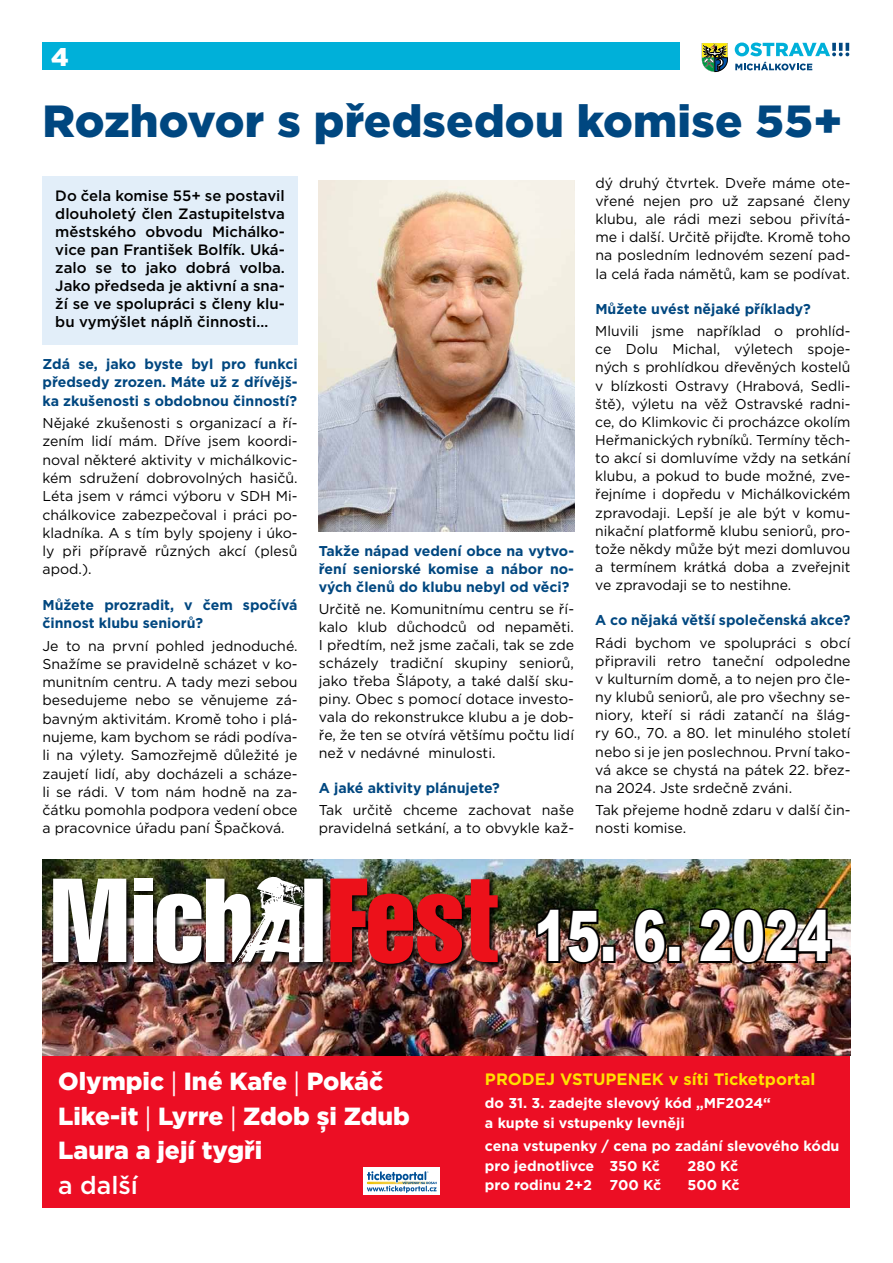
<style>
.page{position:relative;width:893px;height:1263px;background:#fff}
.page>*{position:absolute;margin:0;border:0;box-sizing:border-box;transform-origin:0 0}
.t1{font:900 69.75px "Arial";color:#fff;scale:.71 1}
.t2{font:900 45px "Gotham";letter-spacing:.005em;color:#004780}
.t3{font:900 25.5px "Gotham";color:#fff}
.t4{font:900 24.75px/34.8px "Gotham";color:#fff}
.t5{font:500 24.75px "Gotham";color:#fff}
.t6{font:700 16.5px "Gotham";color:#ffe000}
.t7{font:500 15px/18px "Gotham";color:#000;text-align:justify}
.t8{font:14.25px/18.1px "Gotham";color:#000;text-align:justify}
.t9{font:700 14.25px/18.3px "Gotham";color:#004780;text-align:justify}
.t10{font:700 14.25px/19.4px "Gotham";color:#fff}
.s1{font-family:"Myriad Pro";font-weight:400}
</style>
<div class="page">
<svg style="left:735px;top:43px;width:114px;height:13px"></svg>
<svg style="left:735px;top:62px;width:77px;height:8px"></svg>
<svg style="left:702px;top:43px;width:26px;height:29px"></svg>
<div style="left:43px;top:43px;width:637px;height:27px;background:#00b0d9"></div>
<div style="left:43px;top:1046px;width:807px;height:162px;background:#ec0e24"></div>
<img style="left:43px;top:859px;width:807px;height:197px">
<img style="left:52px;top:875px;width:453px;height:96px">
<svg style="left:53px;top:879px;width:73px;height:83px"></svg>
<div style="left:134px;top:895px;width:18px;height:67px;background:#fff"></div>
<div style="left:134px;top:879px;width:18px;height:12px;background:#fff"></div>
<img style="left:157px;top:872px;width:166px;height:91px">
<img style="left:330px;top:879px;width:168px;height:85px">
<img style="left:534px;top:905px;width:69px;height:61px">
<div style="left:601px;top:945px;width:15px;height:18px;border:4px solid #000"></div>
<img style="left:631px;top:905px;width:38px;height:61px">
<div style="left:667px;top:945px;width:15px;height:18px;border:4px solid #000"></div>
<img style="left:696px;top:905px;width:138px;height:62px">
<div style="left:364px;top:1167px;width:76px;height:28px;background:#fff"></div>
<svg style="left:367px;top:1171px;width:70px;height:22px"></svg>
<div style="left:43px;top:176px;width:255px;height:169px;background:#e2eef9"></div>
<img style="left:319px;top:180px;width:255px;height:351px">
<h3 class="t3" style="left:51px;top:40px;width:19px">4</h3>
<h2 class="t2" style="left:43px;top:90px;width:801px">Rozhovor s předsedou komise 55+</h2>
<p class="t7" style="left:55px;top:187px;width:231px">Do čela komise 55+ se postavil dlouholetý člen Zastupitelstva městského obvodu Michálko&shy;vice pan František Bolfík. Uká&shy;zalo se to jako dobrá volba.<br>Jako předseda je aktivní a sna&shy;ží se ve spolupráci s členy klu&shy;bu vymýšlet náplň činnosti…</p>
<p class="t9" style="left:43px;top:355px;width:257px">Zdá se, jako byste byl pro funkci předsedy zrozen. Máte už z dřívějš&shy;ka zkušenosti s obdobnou činností?</p>
<p class="t8" style="left:43px;top:414px;width:257px">Nějaké zkušenosti s organizací a ří&shy;zením lidí mám. Dříve jsem koordi&shy;noval některé aktivity v michálkovic&shy;kém sdružení dobrovolných hasičů.<br>Léta jsem v rámci výboru v SDH Mi&shy;chálkovice zabezpečoval i práci po&shy;kladníka. A s tím byly spojeny i úko&shy;ly při přípravě různých akcí (plesů apod.).</p>
<p class="t9" style="left:43px;top:595px;width:257px">Můžete prozradit, v čem spočívá činnost klubu seniorů?</p>
<p class="t8" style="left:43px;top:636px;width:257px">Je to na první pohled jednoduché.<br>Snažíme se pravidelně scházet v ko&shy;munitním centru. A tady mezi sebou besedujeme nebo se věnujeme zá&shy;bavným aktivitám. Kromě toho i plá&shy;nujeme, kam bychom se rádi podíva&shy;li na výlety. Samozřejmě důležité je zaujetí lidí, aby docházeli a scháze&shy;li se rádi. V tom nám hodně na za&shy;čátku pomohla podpora vedení obce a pracovnice úřadu paní Špačková.</p>
<p class="t9" style="left:319px;top:541px;width:257px">Takže nápad vedení obce na vytvo&shy;ření seniorské komise a nábor no&shy;vých členů do klubu nebyl od věci?</p>
<p class="t8" style="left:319px;top:599px;width:257px">Určitě ne. Komunitnímu centru se ří&shy;kalo klub důchodců od nepaměti.<br>I předtím, než jsme začali, tak se zde scházely tradiční skupiny seniorů, jako třeba Šlápoty, a také další sku&shy;piny. Obec s pomocí dotace investo&shy;vala do rekonstrukce klubu a je dob&shy;ře, že ten se otvírá většímu počtu lidí než v nedávné minulosti.</p>
<p class="t9" style="left:319px;top:779px;width:182px">A jaké aktivity plánujete?</p>
<p class="t8" style="left:319px;top:801px;width:257px">Tak určitě chceme zachovat naše pravidelná setkání, a to obvykle kaž-</p>
<p class="t8" style="left:595px;top:173px;width:257px">dý druhý čtvrtek. Dveře máme ote&shy;vřené nejen pro už zapsané členy klubu, ale rádi mezi sebou přivítá&shy;me i další. Určitě přijďte. Kromě toho na posledním lednovém sezení pad&shy;la celá řada námětů, kam se podívat.</p>
<p class="t9" style="left:595px;top:299px;width:217px">Můžete uvést nějaké příklady?</p>
<p class="t8" style="left:595px;top:322px;width:257px">Mluvili jsme například o prohlíd&shy;ce Dolu Michal, výletech spoje&shy;ných s prohlídkou dřevěných kostelů v blízkosti Ostravy (Hrabová, Sedli&shy;ště), výletu na věž Ostravské radni&shy;ce, do Klimkovic či procházce okolím Heřmanických rybníků. Termíny těch&shy;to akcí si domluvíme vždy na setkání klubu, a pokud to bude možné, zve&shy;řejníme i dopředu v Michálkovickém zpravodaji. Lepší je ale být v komu&shy;nikační platformě klubu seniorů, pro&shy;tože někdy může být mezi domluvou a termínem krátká doba a zveřejnit ve zpravodaji se to nestihne.</p>
<p class="t9" style="left:595px;top:611px;width:257px">A co nějaká větší společenská akce?</p>
<p class="t8" style="left:595px;top:633px;width:257px">Rádi bychom ve spolupráci s obcí připravili retro taneční odpoledne v kulturním domě, a to nejen pro čle&shy;ny klubů seniorů, ale pro všechny se&shy;niory, kteří si rádi zatančí na šlág&shy;ry 60., 70. a 80. let minulého století nebo si je jen poslechnou. První tako&shy;vá akce se chystá na pátek 22. břez&shy;na 2024. Jste srdečně zváni.</p>
<p class="t8" style="left:595px;top:801px;width:257px">Tak přejeme hodně zdaru v další čin&shy;nosti komise.</p>
<h1 class="t1" style="left:534px;top:885px;width:420px">15. 6. 2024</h1>
<h3 class="t4" style="left:58px;top:1063px;width:353px">Olympic <span class="s1">|</span> Iné Kafe <span class="s1">|</span> Pokáč<br>Like-it <span class="s1">|</span> Lyrre <span class="s1">|</span> Zdob și Zdub<br>Laura a její tygři</h3>
<h3 class="t5" style="left:58px;top:1169px;width:81px">a další</h3>
<p class="t6" style="left:485px;top:1068px;width:332px">prodej vstupenek v síti Ticketportal</p>
<p class="t10" style="left:485px;top:1093px;width:287px">do 31. 3. zadejte slevový kód „MF2024“ a kupte si vstupenky levněji</p>
<p class="t10" style="left:485px;top:1136px;width:356px">cena vstupenky / cena po zadání slevového kódu pro jednotlivce 350 Kč</p>
<p class="t10" style="left:687px;top:1156px;width:52px">280 Kč</p>
<p class="t10" style="left:485px;top:1175px;width:178px">pro rodinu 2+2 700 Kč</p>
<p class="t10" style="left:687px;top:1175px;width:54px">500 Kč</p>
</div>
